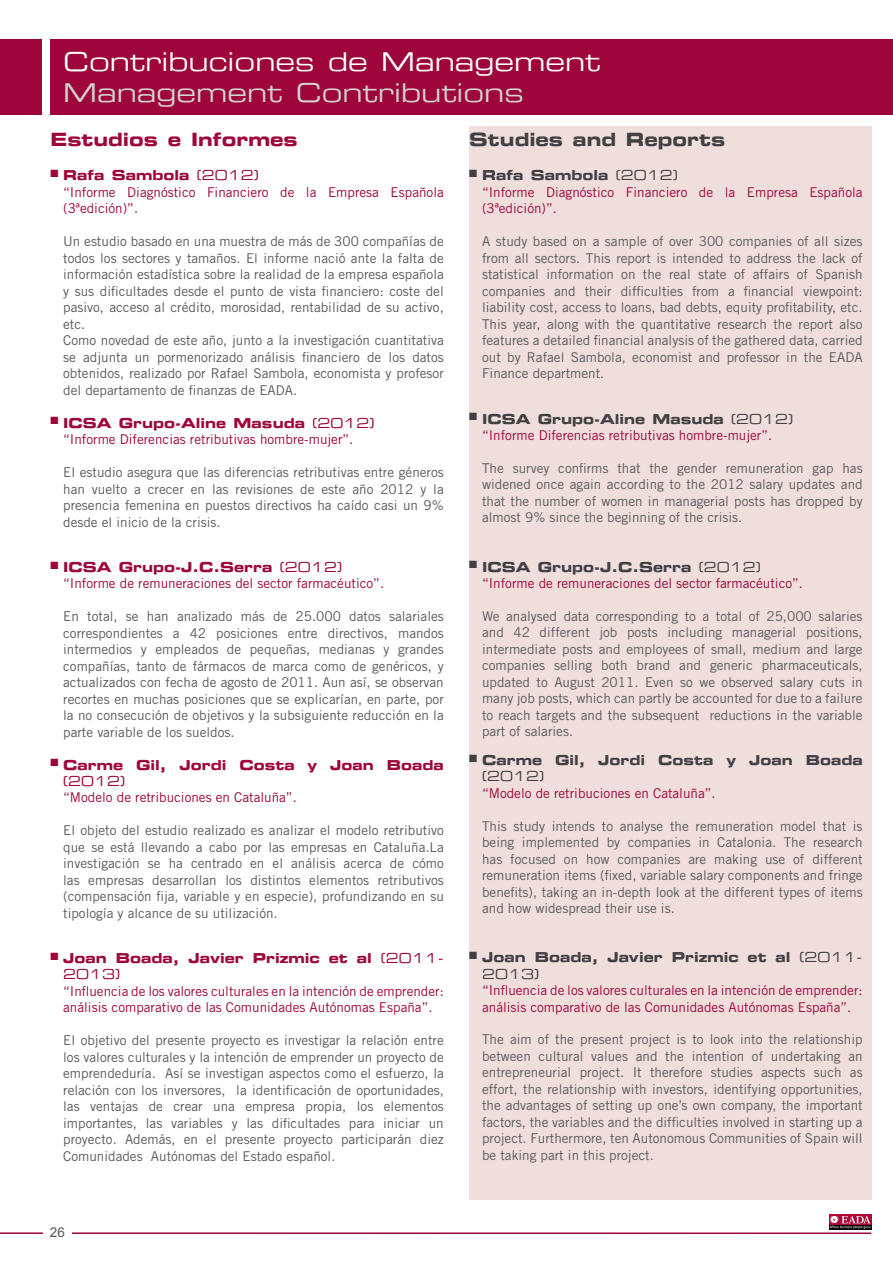
<style>
.page{position:relative;width:893px;height:1263px;background:#fff}
.page>*{position:absolute;margin:0;border:0;box-sizing:border-box;transform-origin:0 0}
.t1{font:25.5px "Eurostile Extended Two";color:#fff}
.t2{font:25.5px "Eurostile Extended Two";color:#d1d3d4}
.t3{font:18px "Eurostile Bold Extended Two";color:#9d053b}
.t4{font:18px "Eurostile Bold Extended Two";color:#414042}
.t5{font:13.5px/16.5px "Trade Gothic LT Std";color:#58595b;text-align:justify}
.t6{font:13.5px/16.5px "Trade Gothic LT Std";color:#9d053b}
.t7{font:13.5px "Eurostile Bold Extended Two";color:#9d053b}
.t8{font:13.5px "Eurostile Bold Extended Two";color:#414042}
.t9{font:13.5px "Eurostile Extended Two";color:#9d053b}
.t10{font:13.5px "Eurostile Extended Two";color:#414042}
.t11{font:13.5px "Arial";color:#58595b}
.s1{font-family:"Eurostile Extended Two"}
</style>
<div class="page">
<hr style="left:0;top:1232px;width:871px;height:2px;background:#9d053b">
<div style="left:43px;top:1227px;width:29px;height:14px;background:#fff"></div>
<div style="left:0;top:39px;width:42px;height:76px;background:#9d053b"></div>
<div style="left:51px;top:39px;width:842px;height:75px;background:#9d053b"></div>
<div style="left:829px;top:1215px;width:43px;height:17px;background:linear-gradient(to right,#000,#000)"></div>
<div style="left:829px;top:1215px;width:43px;height:10px;background:#ab0635"></div>
<svg style="left:829px;top:1225px;width:43px;height:4px"></svg>
<svg style="left:830px;top:1216px;width:40px;height:13px"></svg>
<div style="left:469px;top:126px;width:403px;height:1073px;background:#f0dedc"></div>
<h1 class="t1" style="left:63px;top:44px;width:539px">Contribuciones de Management</h1>
<h1 class="t2" style="left:63px;top:75px;width:462px">Management Contributions</h1>
<h2 class="t3" style="left:50px;top:127px;width:249px">Estudios e Informes</h2>
<p class="t7" style="left:50px;top:166px;width:210px">■ Rafa Sambola <span class="s1">(2012)</span></p>
<p class="t6" style="left:63px;top:184px;width:382px">“Informe Diagnóstico Financiero de la Empresa Española (3ªedición)”.</p>
<p class="t5" style="left:63px;top:233px;width:382px;text-align:left">Un estudio basado en una muestra de más de 300 compañías de todos los sectores y tamaños. El informe nació ante la falta de información estadística sobre la realidad de la empresa española y sus dificultades desde el punto de vista financiero: coste del pasivo, acceso al crédito, morosidad, rentabilidad de su activo, etc.<br>Como novedad de este año, junto a la investigación cuantitativa se adjunta un pormenorizado análisis financiero de los datos obtenidos, realizado por Rafael Sambola, economista y profesor del departamento de finanzas de EADA.</p>
<p class="t7" style="left:50px;top:413px;width:325px">■ ICSA Grupo-Aline Masuda <span class="s1">(2012)</span></p>
<p class="t6" style="left:63px;top:431px;width:292px">“Informe Diferencias retributivas hombre-mujer”.</p>
<p class="t5" style="left:63px;top:464px;width:382px">El estudio asegura que las diferencias retributivas entre géneros han vuelto a crecer en las revisiones de este año 2012 y la presencia femenina en puestos directivos ha caído casi un 9% desde el inicio de la crisis.</p>
<p class="t7" style="left:50px;top:557px;width:293px">■ ICSA Grupo-J.C.Serra <span class="s1">(2012)</span></p>
<p class="t6" style="left:63px;top:575px;width:322px">“Informe de remuneraciones del sector farmacéutico”.</p>
<p class="t5" style="left:63px;top:608px;width:382px">En total, se han analizado más de 25.000 datos salariales correspondientes a 42 posiciones entre directivos, mandos intermedios y empleados de pequeñas, medianas y grandes compañías, tanto de fármacos de marca como de genéricos, y actualizados con fecha de agosto de 2011. Aun así, se observan recortes en muchas posiciones que se explicarían, en parte, por la no consecución de objetivos y la subsiguiente reducción en la parte variable de los sueldos.</p>
<p class="t7" style="left:50px;top:755px;width:395px">■ Carme Gil, Jordi Costa y Joan Boada</p>
<p class="t9" style="left:63px;top:772px;width:64px">(2012)</p>
<p class="t6" style="left:63px;top:789px;width:235px">“Modelo de retribuciones en Cataluña”.</p>
<p class="t5" style="left:63px;top:822px;width:382px">El objeto del estudio realizado es analizar el modelo retributivo que se está llevando a cabo por las empresas en Cataluña.La investigación se ha centrado en el análisis acerca de cómo las empresas desarrollan los distintos elementos retributivos (compensación fija, variable y en especie), profundizando en su tipología y alcance de su utilización.</p>
<p class="t7" style="left:50px;top:949px;width:395px">■ Joan Boada, Javier Prizmic et al <span class="s1">(2011-</span></p>
<p class="t9" style="left:63px;top:965px;width:59px">2013)</p>
<p class="t6" style="left:63px;top:983px;width:382px">“Influencia de los valores culturales en la intención de emprender: análisis comparativo de las Comunidades Autónomas España”.</p>
<p class="t5" style="left:63px;top:1032px;width:382px">El objetivo del presente proyecto es investigar la relación entre los valores culturales y la intención de emprender un proyecto de emprendeduría. Así se investigan aspectos como el esfuerzo, la relación con los inversores, la identificación de oportunidades, las ventajas de crear una empresa propia, los elementos importantes, las variables y las dificultades para iniciar un proyecto. Además, en el presente proyecto participarán diez Comunidades Autónomas del Estado español.</p>
<p class="t11" style="left:50px;top:1224px;width:17px">26</p>
<h2 class="t4" style="left:469px;top:127px;width:258px">Studies and Reports</h2>
<p class="t8" style="left:469px;top:166px;width:210px">■ Rafa Sambola <span class="s1">(2012)</span></p>
<p class="t6" style="left:482px;top:184px;width:382px">“Informe Diagnóstico Financiero de la Empresa Española (3ªedición)”.</p>
<p class="t5" style="left:482px;top:233px;width:382px">A study based on a sample of over 300 companies of all sizes from all sectors. This report is intended to address the lack of statistical information on the real state of affairs of Spanish companies and their difficulties from a financial viewpoint: liability cost, access to loans, bad debts, equity profitability, etc.<br>This year, along with the quantitative research the report also features a detailed financial analysis of the gathered data, carried out by Rafael Sambola, economist and professor in the EADA Finance department.</p>
<p class="t8" style="left:469px;top:409px;width:325px">■ ICSA Grupo-Aline Masuda <span class="s1">(2012)</span></p>
<p class="t6" style="left:482px;top:427px;width:292px">“Informe Diferencias retributivas hombre-mujer”.</p>
<p class="t5" style="left:482px;top:460px;width:382px">The survey confirms that the gender remuneration gap has widened once again according to the 2012 salary updates and that the number of women in managerial posts has dropped by almost 9% since the beginning of the crisis.</p>
<p class="t8" style="left:469px;top:557px;width:293px">■ ICSA Grupo-J.C.Serra <span class="s1">(2012)</span></p>
<p class="t6" style="left:482px;top:575px;width:322px">“Informe de remuneraciones del sector farmacéutico”.</p>
<p class="t5" style="left:482px;top:608px;width:382px">We analysed data corresponding to a total of 25,000 salaries and 42 different job posts including managerial positions, intermediate posts and employees of small, medium and large companies selling both brand and generic pharmaceuticals, updated to August 2011. Even so we observed salary cuts in many job posts, which can partly be accounted for due to a failure to reach targets and the subsequent reductions in the variable part of salaries.</p>
<p class="t8" style="left:469px;top:751px;width:395px">■ Carme Gil, Jordi Costa y Joan Boada</p>
<p class="t10" style="left:482px;top:767px;width:64px">(2012)</p>
<p class="t6" style="left:482px;top:785px;width:235px">“Modelo de retribuciones en Cataluña”.</p>
<p class="t5" style="left:482px;top:817px;width:382px">This study intends to analyse the remuneration model that is being implemented by companies in Catalonia. The research has focused on how companies are making use of different remuneration items (fixed, variable salary components and fringe benefits), taking an in-depth look at the different types of items and how widespread their use is.</p>
<p class="t8" style="left:469px;top:948px;width:395px">■ Joan Boada, Javier Prizmic et al <span class="s1">(2011-</span></p>
<p class="t10" style="left:482px;top:964px;width:59px">2013)</p>
<p class="t6" style="left:482px;top:982px;width:382px">“Influencia de los valores culturales en la intención de emprender: análisis comparativo de las Comunidades Autónomas España”.</p>
<p class="t5" style="left:482px;top:1031px;width:382px">The aim of the present project is to look into the relationship between cultural values and the intention of undertaking an entrepreneurial project. It therefore studies aspects such as effort, the relationship with investors, identifying opportunities, the advantages of setting up one’s own company, the important factors, the variables and the difficulties involved in starting up a project. Furthermore, ten Autonomous Communities of Spain will be taking part in this project.</p>
</div>
